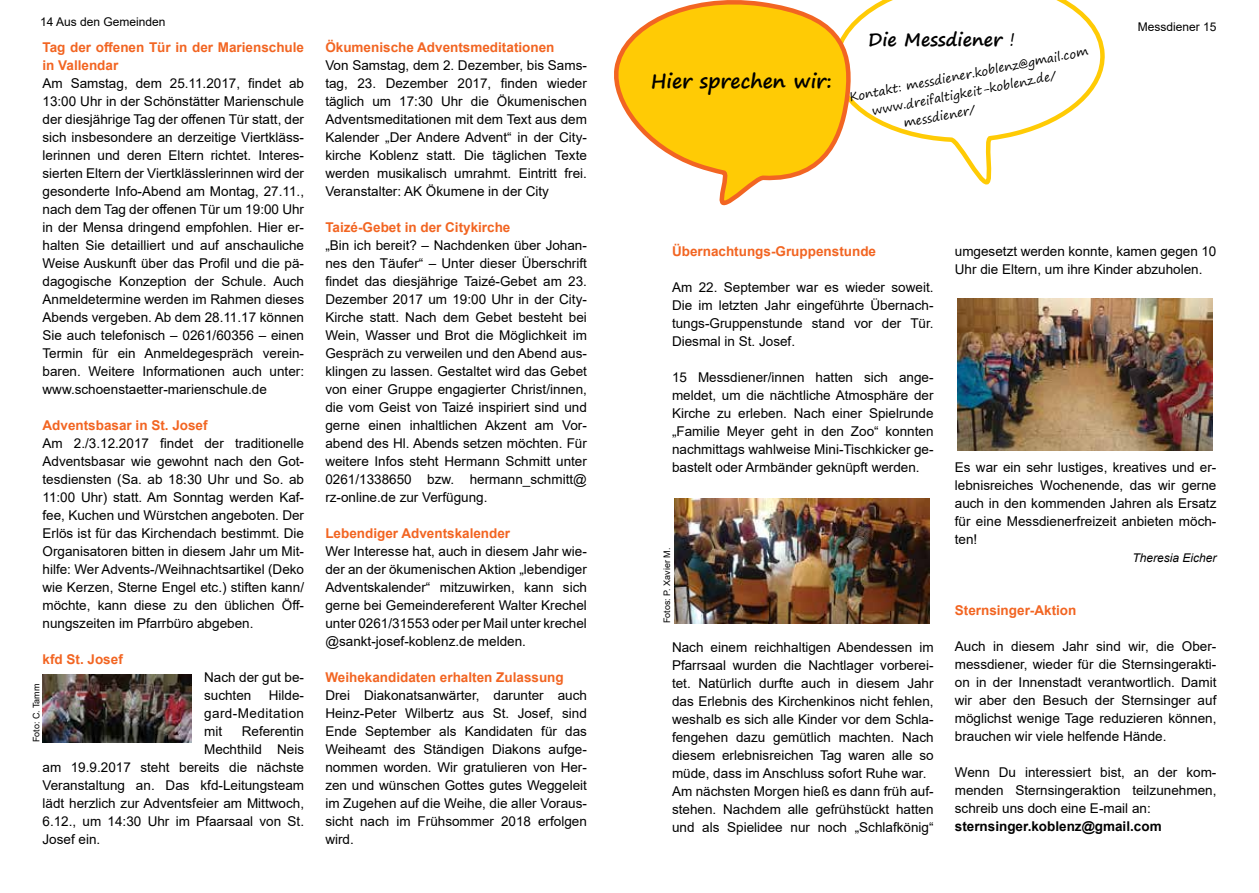
<style>
.page{position:relative;width:1259px;height:893px;background:#fff}
.page>*{position:absolute;margin:0;border:0;box-sizing:border-box;transform-origin:0 0}
.t1{font:700 19.5px "Segoe Print";color:#000}
.t2{font:700 18px "Segoe Print";color:#000}
.t3{font:13.5px/18px "Arial";color:#000;text-align:justify}
.t4{font:700 13.5px/18px "Arial";color:#f26522}
.t5{font:700 13.5px "Arial";color:#000}
.t6{font:12px "Segoe Print";color:#000}
.t7{font:12px "Arial";color:#000}
.t8{font:italic 12px "Arial";color:#000}
.t9{font:9px "Arial";color:#000}
.s1{font-weight:400}
</style>
<div class="page">
<svg style="left:853px;top:0;width:251px;height:185px"></svg>
<svg style="left:614px;top:0;width:239px;height:206px"></svg>
<img style="left:674px;top:499px;width:255px;height:124px">
<img style="left:958px;top:299px;width:255px;height:151px">
<img style="left:43px;top:675px;width:148px;height:67px">
<p class="t7" style="left:40px;top:14px;width:127px">14 Aus den Gemeinden</p>
<p class="t4" style="left:43px;top:39px;width:263px">Tag der offenen Tür in der Marienschule in Vallendar</p>
<p class="t3" style="left:43px;top:75px;width:263px">Am Samstag, dem 25.11.2017, findet ab 13:00 Uhr in der Schönstätter Marienschule der diesjährige Tag der offenen Tür statt, der sich insbesondere an derzeitige Viertkläss&shy;lerinnen und deren Eltern richtet. Interes&shy;sierten Eltern der Viertklässlerinnen wird der gesonderte Info-Abend am Montag, 27.11., nach dem Tag der offenen Tür um 19:00 Uhr in der Mensa dringend empfohlen. Hier er&shy;halten Sie detailliert und auf anschauliche Weise Auskunft über das Profil und die pä&shy;dagogische Konzeption der Schule. Auch Anmeldetermine werden im Rahmen dieses Abends vergeben. Ab dem 28.11.17 können Sie auch telefonisch – 0261/60356 – einen Termin für ein Anmeldegespräch verein&shy;baren. Weitere Informationen auch unter: www.schoenstaetter-marienschule.de</p>
<p class="t4" style="left:43px;top:417px;width:167px">Adventsbasar in St. Josef</p>
<p class="t3" style="left:43px;top:434px;width:263px">Am 2./3.12.2017 findet der traditionelle Adventsbasar wie gewohnt nach den Got&shy;tesdiensten (Sa. ab 18:30 Uhr und So. ab 11:00 Uhr) statt. Am Sonntag werden Kaf&shy;fee, Kuchen und Würstchen angeboten. Der Erlös ist für das Kirchendach bestimmt. Die Organisatoren bitten in diesem Jahr um Mit&shy;hilfe: Wer Advents-/Weihnachtsartikel (Deko wie Kerzen, Sterne Engel etc.) stiften kann/ möchte, kann diese zu den üblichen Öff&shy;nungszeiten im Pfarrbüro abgeben.</p>
<p class="t4" style="left:43px;top:651px;width:82px">kfd St. Josef</p>
<p class="t3" style="left:204px;top:668px;width:101px">Nach der gut be&shy;suchten</p>
<p class="t9" style="left:30px;top:742px;width:60px;rotate:-90deg">Foto: C. Tamm</p>
<p class="t3" style="left:204px;top:686px;width:101px;text-indent:65px">Hilde&shy;gard-Meditation mit</p>
<p class="t3" style="left:242px;top:722px;width:64px">Referentin</p>
<p class="t3" style="left:204px;top:740px;width:101px">Mechthild Neis</p>
<p class="t3" style="left:43px;top:758px;width:263px">am 19.9.2017 steht bereits die nächste</p>
<p class="t3" style="left:43px;top:776px;width:263px">Veranstaltung an. Das kfd-Leitungsteam</p>
<p class="t3" style="left:43px;top:794px;width:263px">lädt herzlich zur Adventsfeier am Mittwoch,</p>
<p class="t3" style="left:43px;top:812px;width:263px">6.12., um 14:30 Uhr im Pfaarsaal von St.</p>
<p class="t3" style="left:43px;top:830px;width:59px">Josef ein.</p>
<p class="t4" style="left:325px;top:39px;width:231px">Ökumenische Adventsmeditationen</p>
<p class="t3" style="left:325px;top:56px;width:263px">Von Samstag, dem 2. Dezember, bis Sams&shy;tag, 23. Dezember 2017, finden wieder täglich um 17:30 Uhr die Ökumenischen Adventsmeditationen mit dem Text aus dem Kalender „Der Andere Advent“ in der City&shy;kirche Koblenz statt. Die täglichen Texte werden musikalisch umrahmt. Eintritt frei.<br>Veranstalter: AK Ökumene in der City</p>
<p class="t4" style="left:325px;top:219px;width:187px">Taizé-Gebet in der Citykirche</p>
<p class="t3" style="left:325px;top:236px;width:263px">„Bin ich bereit? – Nachdenken über Johan&shy;nes den Täufer“ – Unter dieser Überschrift findet das diesjährige Taizé-Gebet am 23.<br>Dezember 2017 um 19:00 Uhr in der City-Kirche statt. Nach dem Gebet besteht bei Wein, Wasser und Brot die Möglichkeit im Gespräch zu verweilen und den Abend aus&shy;klingen zu lassen. Gestaltet wird das Gebet von einer Gruppe engagierter Christ/innen, die vom Geist von Taizé inspiriert sind und gerne einen inhaltlichen Akzent am Vor&shy;abend des Hl. Abends setzen möchten. Für weitere Infos steht Hermann Schmitt unter 0261/1338650 bzw. hermann_schmitt@ rz-online.de zur Verfügung.</p>
<p class="t4" style="left:325px;top:524px;width:186px">Lebendiger Adventskalender</p>
<p class="t3" style="left:325px;top:542px;width:263px">Wer Interesse hat, auch in diesem Jahr wie&shy;der an der ökumenischen Aktion „lebendiger Adventskalender“ mitzuwirken, kann sich gerne bei Gemeindereferent Walter Krechel unter 0261/31553 oder per Mail unter krechel @sankt-josef-koblenz.de melden.</p>
<p class="t4" style="left:325px;top:668px;width:240px">Weihekandidaten erhalten Zulassung</p>
<p class="t3" style="left:325px;top:686px;width:263px">Drei Diakonatsanwärter, darunter auch Heinz-Peter Wilbertz aus St. Josef, sind Ende September als Kandidaten für das Weiheamt des Ständigen Diakons aufge&shy;nommen worden. Wir gratulieren von Her&shy;zen und wünschen Gottes gutes Weggeleit im Zugehen auf die Weihe, die aller Voraus&shy;sicht nach im Frühsommer 2018 erfolgen wird.</p>
<h1 class="t1" style="left:651px;top:63px;width:183px">Hier sprechen wir:</h1>
<h2 class="t2" style="left:868px;top:23px;width:149px">Die Messdiener <span class="s1">!</span></h2>
<p class="t6" style="left:847px;top:87px;width:244px;rotate:-11deg">Kontakt: messdiener.koblenz@gmail.com</p>
<p class="t6" style="left:870px;top:101px;width:190px;rotate:-11deg">www.dreifaltigkeit-koblenz.de/</p>
<p class="t6" style="left:901px;top:113px;width:75px;rotate:-11deg">messdiener/</p>
<p class="t7" style="left:1137px;top:18px;width:80px">Messdiener 15</p>
<p class="t4" style="left:672px;top:243px;width:206px">Übernachtungs-Gruppenstunde</p>
<p class="t3" style="left:672px;top:279px;width:263px">Am 22. September war es wieder soweit.<br>Die im letzten Jahr eingeführte Übernach&shy;tungs-Gruppenstunde stand vor der Tür.<br>Diesmal in St. Josef.</p>
<p class="t3" style="left:672px;top:369px;width:263px">15 Messdiener/innen hatten sich ange&shy;meldet, um die nächtliche Atmosphäre der Kirche zu erleben. Nach einer Spielrunde „Familie Meyer geht in den Zoo“ konnten nachmittags wahlweise Mini-Tischkicker ge&shy;bastelt oder Armbänder geknüpft werden.</p>
<p class="t9" style="left:660px;top:623px;width:77px;rotate:-90deg">Fotos: P. Xavier M.</p>
<p class="t3" style="left:672px;top:639px;width:263px;text-align:left">Nach einem reichhaltigen Abendessen im Pfarrsaal wurden die Nachtlager vorberei&shy;tet. Natürlich durfte auch in diesem Jahr das Erlebnis des Kirchenkinos nicht fehlen, weshalb es sich alle Kinder vor dem Schla&shy;fengehen dazu gemütlich machten. Nach diesem erlebnisreichen Tag waren alle so müde, dass im Anschluss sofort Ruhe war.<br>Am nächsten Morgen hieß es dann früh auf&shy;stehen. Nachdem alle gefrühstückt hatten und als Spielidee nur noch „Schlafkönig“</p>
<p class="t3" style="left:955px;top:243px;width:263px">umgesetzt werden konnte, kamen gegen 10<br>Uhr die Eltern, um ihre Kinder abzuholen.</p>
<p class="t3" style="left:955px;top:459px;width:263px">Es war ein sehr lustiges, kreatives und er&shy;lebnisreiches Wochenende, das wir gerne auch in den kommenden Jahren als Ersatz für eine Messdienerfreizeit anbieten möch&shy;ten!</p>
<p class="t8" style="left:1132px;top:550px;width:86px">Theresia Eicher</p>
<p class="t4" style="left:955px;top:602px;width:123px">Sternsinger-Aktion</p>
<p class="t3" style="left:955px;top:638px;width:263px">Auch in diesem Jahr sind wir, die Ober&shy;messdiener, wieder für die Sternsingerakti&shy;on in der Innenstadt verantwortlich. Damit wir aber den Besuch der Sternsinger auf möglichst wenige Tage reduzieren können, brauchen wir viele helfende Hände.</p>
<p class="t3" style="left:955px;top:764px;width:263px">Wenn Du interessiert bist, an der kom&shy;menden Sternsingeraktion teilzunehmen, schreib uns doch eine E-mail an:</p>
<p class="t5" style="left:955px;top:817px;width:208px">sternsinger.koblenz@gmail.com</p>
</div>
